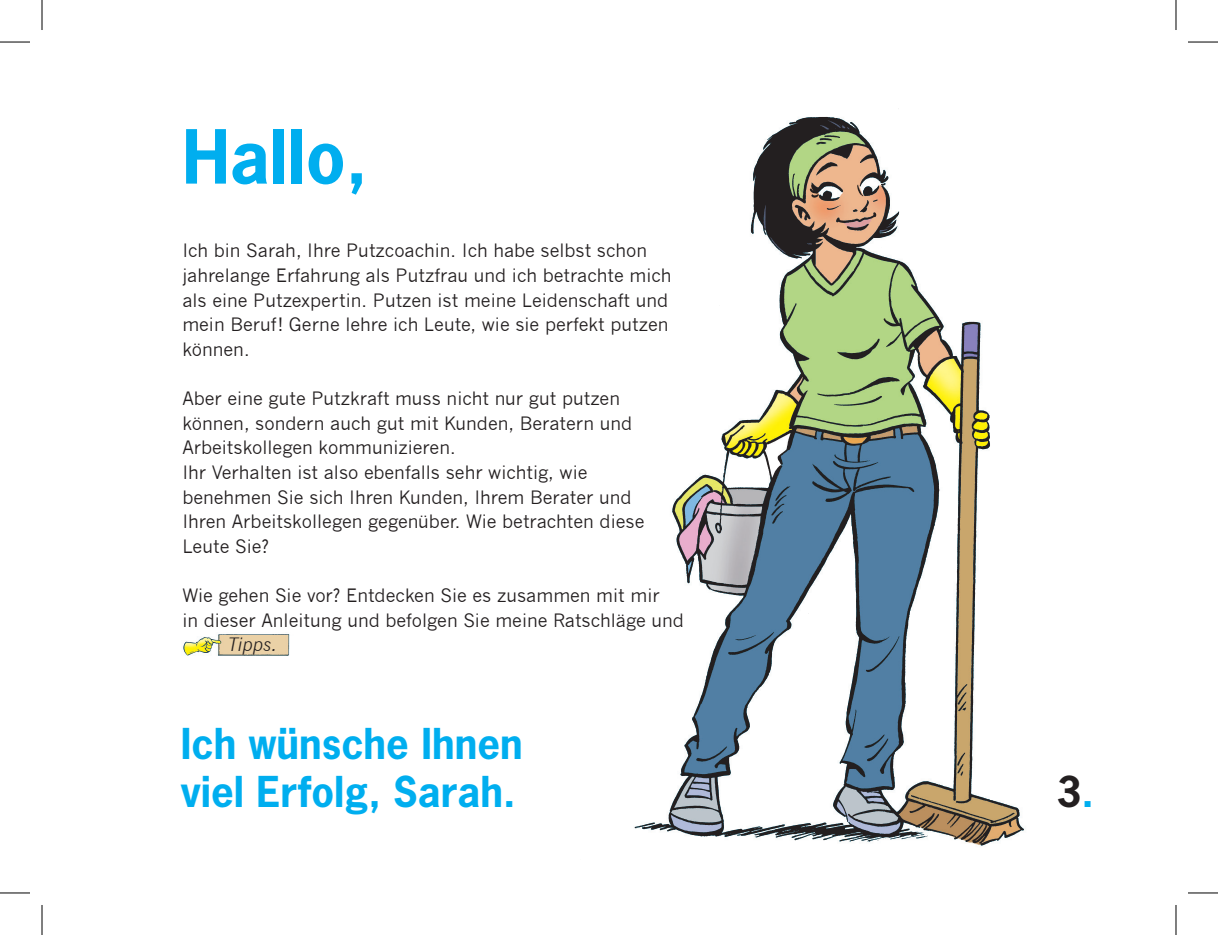
<style>
.page{position:relative;width:1218px;height:935px;background:#fff}
.page>*{position:absolute;margin:0;border:0;box-sizing:border-box;transform-origin:0 0}
.t1{font:700 70px "News Gothic Std";color:#00aeef}
.t2{font:700 40px/48px "News Gothic Std";color:#00aeef}
.t3{font:700 40px "News Gothic Std";color:#231f20}
.t4{font:18px/24.6px "News Gothic";color:#231f20}
.t5{font:italic 18px "News Gothic";color:#231f20}
.s1{color:#00aeef}
</style>
<div class="page">
<img style="left:183px;top:634px;width:107px;height:22px">
<img style="left:634px;top:108px;width:390px;height:738px">
<hr style="left:0;top:42px;width:30px;height:1px;background:#000">
<hr style="left:1188px;top:42px;width:30px;height:1px;background:#000">
<hr style="left:0;top:892px;width:30px;height:1px;background:#000">
<hr style="left:1188px;top:892px;width:30px;height:1px;background:#000">
<hr style="left:42px;top:0;width:1px;height:30px;background:#000">
<hr style="left:42px;top:904px;width:1px;height:30px;background:#000">
<hr style="left:1176px;top:0;width:1px;height:30px;background:#000">
<hr style="left:1176px;top:904px;width:1px;height:30px;background:#000">
<h1 class="t1" style="left:182px;top:111px;width:187px">Hallo,</h1>
<p class="t4" style="left:182px;top:239px;width:491px">Ich bin Sarah, Ihre Putzcoachin. Ich habe selbst schon jahrelange Erfahrung als Putzfrau und ich betrachte mich als eine Putzexpertin. Putzen ist meine Leidenschaft und mein Beruf! Gerne lehre ich Leute, wie sie perfekt putzen können.</p>
<p class="t4" style="left:182px;top:386px;width:464px">Aber eine gute Putzkraft muss nicht nur gut putzen können, sondern auch gut mit Kunden, Beratern und Arbeitskollegen kommunizieren.<br>Ihr Verhalten ist also ebenfalls sehr wichtig, wie benehmen Sie sich Ihren Kunden, Ihrem Berater und Ihren Arbeitskollegen gegenüber. Wie betrachten diese Leute Sie?</p>
<p class="t4" style="left:182px;top:583px;width:503px">Wie gehen Sie vor? Entdecken Sie es zusammen mit mir<br>in dieser Anleitung und befolgen Sie meine Ratschläge und</p>
<p class="t5" style="left:227px;top:634px;width:51px">Tipps.</p>
<h2 class="t2" style="left:181px;top:719px;width:343px">Ich wünsche Ihnen viel Erfolg, Sarah.</h2>
<h2 class="t3" style="left:1056px;top:765px;width:39px">3<span class="s1">.</span></h2>
</div>
